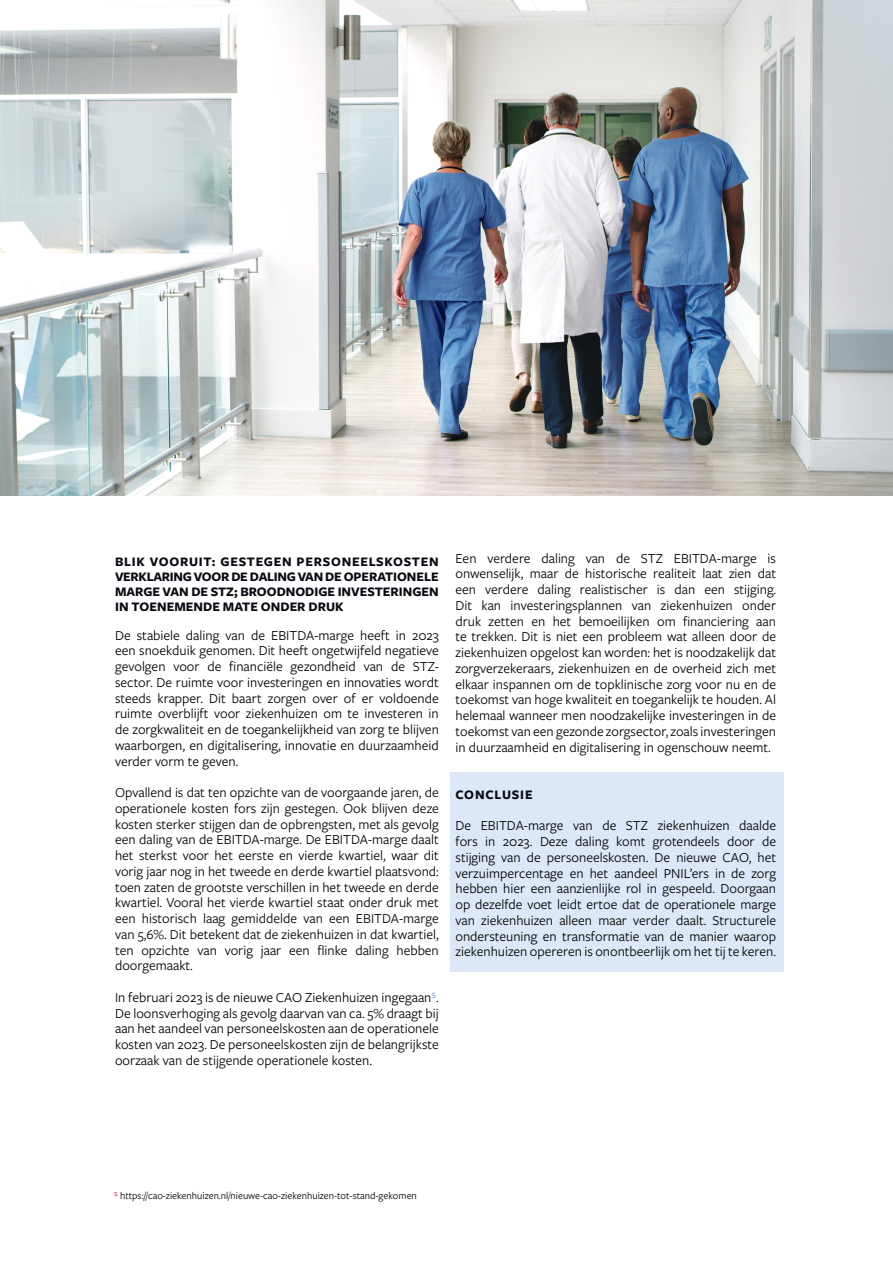
<style>
.page{position:relative;width:893px;height:1263px;background:#fff}
.page>*{position:absolute;margin:0;border:0;box-sizing:border-box;transform-origin:0 0}
.t1{font:14.25px/15.8px "Freight Sans Pro";color:#000;text-align:justify}
.t2{font:700 13.5px/15px "Freight Sans Pro";color:#080911;text-align:justify}
.t3{font:700 13.5px "Freight Sans Pro";letter-spacing:.06em;color:#080911}
.t4{font:10.5px "Freight Sans Pro";color:#000}
.s1{color:#758cc7}
.s2{color:#e30613}
</style>
<div class="page">
<div style="left:450px;top:773px;width:334px;height:199px;background:#dce8f7"></div>
<img style="left:0;top:0;width:893px;height:496px">
<p class="t2" style="left:115px;top:554px;width:325px">BLIK VOORUIT: GESTEGEN PERSONEELSKOSTEN VERKLARING VOOR DE DALING VAN DE OPERATIONELE MARGE VAN DE STZ; BROODNODIGE INVESTERINGEN IN TOENEMENDE MATE ONDER DRUK</p>
<p class="t1" style="left:115px;top:626px;width:325px">De stabiele daling van de EBITDA-marge heeft in 2023 een snoekduik genomen. Dit heeft ongetwijfeld negatieve gevolgen voor de financiële gezondheid van de STZ&shy;sector. De ruimte voor investeringen en innovaties wordt steeds krapper. Dit baart zorgen over of er voldoende ruimte overblijft voor ziekenhuizen om te investeren in de zorgkwaliteit en de toegankelijkheid van zorg te blijven waarborgen, en digitalisering, innovatie en duurzaamheid verder vorm te geven.</p>
<p class="t1" style="left:115px;top:784px;width:325px">Opvallend is dat ten opzichte van de voorgaande jaren, de operationele kosten fors zijn gestegen. Ook blijven deze kosten sterker stijgen dan de opbrengsten, met als gevolg een daling van de EBITDA-marge. De EBITDA-marge daalt het sterkst voor het eerste en vierde kwartiel, waar dit vorig jaar nog in het tweede en derde kwartiel plaatsvond: toen zaten de grootste verschillen in het tweede en derde kwartiel. Vooral het vierde kwartiel staat onder druk met een historisch laag gemiddelde van een EBITDA-marge van 5,6%. Dit betekent dat de ziekenhuizen in dat kwartiel, ten opzichte van vorig jaar een flinke daling hebben doorgemaakt.</p>
<p class="t1" style="left:115px;top:989px;width:325px">In februari 2023 is de nieuwe CAO Ziekenhuizen ingegaan<span class="s1">⁵</span>.<br>De loonsverhoging als gevolg daarvan van ca. 5% draagt bij aan het aandeel van personeelskosten aan de operationele kosten van 2023. De personeelskosten zijn de belangrijkste oorzaak van de stijgende operationele kosten.</p>
<p class="t1" style="left:455px;top:549px;width:322px">Een verdere daling van de STZ EBITDA-marge is onwenselijk, maar de historische realiteit laat zien dat een verdere daling realistischer is dan een stijging.<br>Dit kan investeringsplannen van ziekenhuizen onder druk zetten en het bemoeilijken om financiering aan te trekken. Dit is niet een probleem wat alleen door de ziekenhuizen opgelost kan worden: het is noodzakelijk dat zorgverzekeraars, ziekenhuizen en de overheid zich met elkaar inspannen om de topklinische zorg voor nu en de toekomst van hoge kwaliteit en toegankelijk te houden. Al helemaal wanneer men noodzakelijke investeringen in de toekomst van een gezonde zorgsector, zoals investeringen in duurzaamheid en digitalisering in ogenschouw neemt.</p>
<p class="t3" style="left:455px;top:785px;width:79px">CONCLUSIE</p>
<p class="t1" style="left:455px;top:817px;width:322px">De EBITDA-marge van de STZ ziekenhuizen daalde fors in 2023. Deze daling komt grotendeels door de stijging van de personeelskosten. De nieuwe CAO, het verzuimpercentage en het aandeel PNIL’ers in de zorg hebben hier een aanzienlijke rol in gespeeld. Doorgaan op dezelfde voet leidt ertoe dat de operationele marge van ziekenhuizen alleen maar verder daalt. Structurele ondersteuning en transformatie van de manier waarop ziekenhuizen opereren is onontbeerlijk om het tij te keren.</p>
<p class="t4" style="left:114px;top:1189px;width:304px"><span class="s2">⁵</span> https://cao-ziekenhuizen.nl/nieuwe-cao-ziekenhuizen-tot-stand-gekomen</p>
</div>
